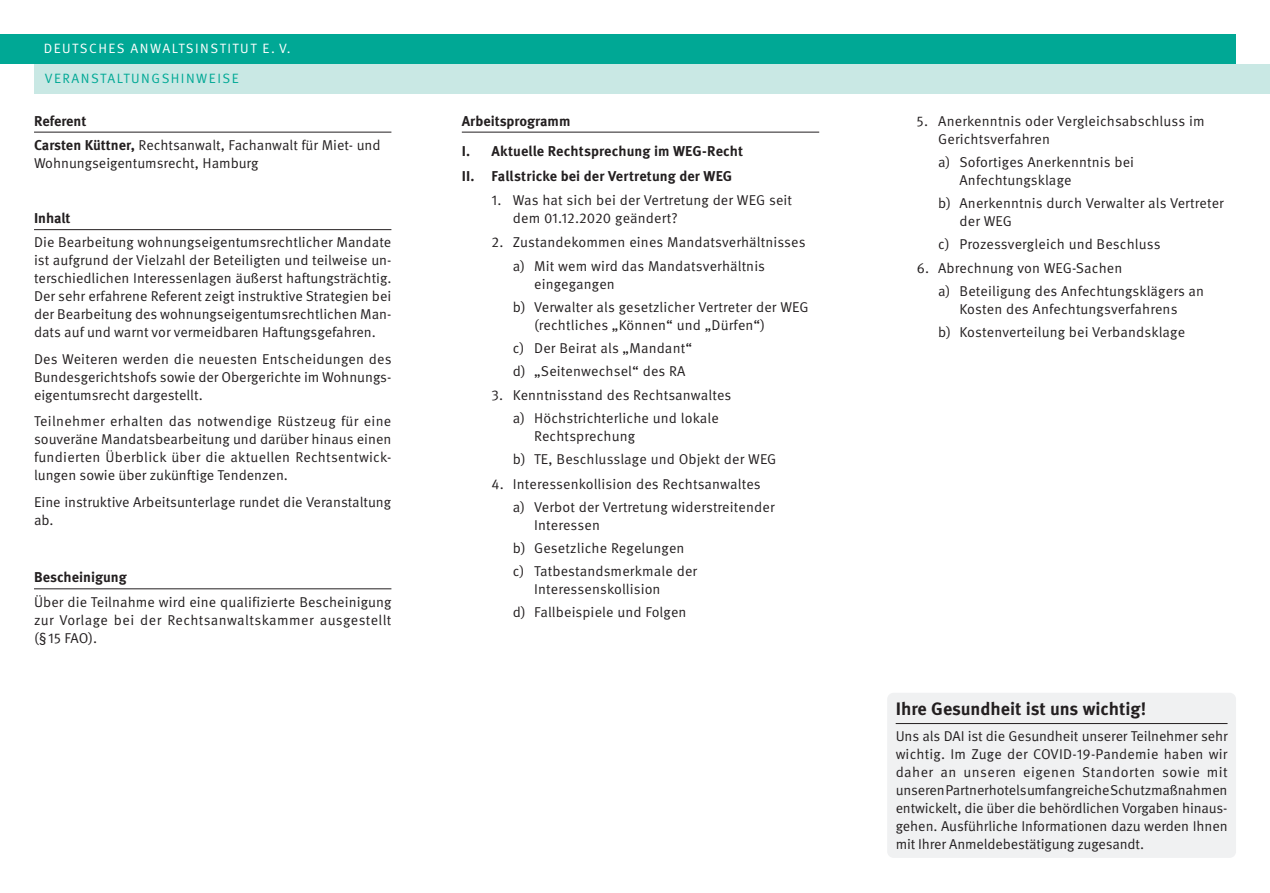
<style>
.page{position:relative;width:1270px;height:893px;background:#fff}
.page>*{position:absolute;margin:0;border:0;box-sizing:border-box;transform-origin:0 0}
.Fließtext_Bold_Linie{font:700 18px "Meta OT";color:#231f20}
.Inhaltstext{font:14.25px/18px "Meta OT Norm";color:#231f20;text-align:justify}
.Arbeitsprogramm_Einz{font:14.25px/18px "Meta OT Norm";letter-spacing:.01em;color:#231f20}
.Fließtext{font:14.25px/18px "Meta OT Norm";color:#231f20}
.Arbeitsprogramm_Über{font:700 14.25px "Meta OT";letter-spacing:.005em;color:#231f20}
.Fließtext_Bold_Linie-2{font:700 14.25px "Meta OT";color:#231f20}
.t1{font:13.5px "Meta OT Norm";letter-spacing:.11em;color:#fff}
.t2{font:13.5px "Meta OT Norm";letter-spacing:.11em;color:#00a895}
.s1{font-family:"Meta OT";font-weight:700}
</style>
<div class="page">
<div style="left:34px;top:64px;width:1235px;height:30px;background:#c9e8e4"></div>
<div style="left:0;top:34px;width:1235px;height:30px;background:#00a895"></div>
<hr style="left:462px;top:132px;width:357px;height:1px;background:#231f20">
<hr style="left:34px;top:132px;width:357px;height:1px;background:#231f20">
<hr style="left:34px;top:229px;width:357px;height:1px;background:#231f20">
<hr style="left:34px;top:589px;width:357px;height:1px;background:#231f20">
<div style="left:887px;top:693px;width:348px;height:165px;background:#f0f1f2;border-radius:6px"></div>
<hr style="left:895px;top:723px;width:332px;height:1px;background:#231f20">
<p class="t1" style="left:44px;top:40px;width:248px">DEUTSCHES ANWALTSINSTITUT E. V.</p>
<p class="t2" style="left:45px;top:70px;width:195px">VERANSTALTUNGSHINWEISE</p>
<p class="Fließtext_Bold_Linie-2" style="left:34px;top:112px;width:54px">Referent</p>
<p class="Fließtext" style="left:34px;top:136px;width:348px"><span class="s1">Carsten Küttner,</span> Rechtsanwalt, Fachanwalt für Miet- und<br>Wohnungseigentumsrecht, Hamburg</p>
<p class="Fließtext_Bold_Linie-2" style="left:34px;top:209px;width:38px">Inhalt</p>
<p class="Inhaltstext" style="left:34px;top:234px;width:359px">Die Bearbeitung wohnungseigentumsrechtlicher Mandate ist aufgrund der Vielzahl der Beteiligten und teilweise un&shy;terschiedlichen Interessenlagen äußerst haftungsträchtig.<br>Der sehr erfahrene Referent zeigt instruktive Strategien bei der Bearbeitung des wohnungseigentumsrechtlichen Man&shy;dats auf und warnt vor vermeidbaren Haftungsgefahren.</p>
<p class="Inhaltstext" style="left:34px;top:350px;width:359px">Des Weiteren werden die neuesten Entscheidungen des Bundesgerichtshofs sowie der Obergerichte im Wohnungs&shy;eigentumsrecht dargestellt.</p>
<p class="Inhaltstext" style="left:34px;top:413px;width:359px">Teilnehmer erhalten das notwendige Rüstzeug für eine souveräne Mandatsbearbeitung und darüber hinaus einen fundierten Überblick über die aktuellen Rechtsentwick&shy;lungen sowie über zukünftige Tendenzen.</p>
<p class="Inhaltstext" style="left:34px;top:493px;width:358px">Eine instruktive Arbeitsunterlage rundet die Veranstaltung ab.</p>
<p class="Fließtext_Bold_Linie-2" style="left:34px;top:568px;width:94px">Bescheinigung</p>
<p class="Inhaltstext" style="left:34px;top:593px;width:359px">Über die Teilnahme wird eine qualifizierte Bescheinigung zur Vorlage bei der Rechtsanwaltskammer ausgestellt (§15 FAO).</p>
<p class="Fließtext_Bold_Linie-2" style="left:462px;top:112px;width:110px">Arbeitsprogramm</p>
<p class="Arbeitsprogramm_Über" style="left:462px;top:142px;width:283px">I. Aktuelle Rechtsprechung im WEG-Recht</p>
<p class="Arbeitsprogramm_Über" style="left:462px;top:167px;width:272px">II. Fallstricke bei der Vertretung der WEG</p>
<p class="Arbeitsprogramm_Einz" style="left:513px;top:191px;width:281px;text-indent:-21px">1. Was hat sich bei der Vertretung der WEG seit dem 01.12.2020 geändert?</p>
<p class="Arbeitsprogramm_Einz" style="left:491px;top:234px;width:315px">2. Zustandekommen eines Mandatsverhältnisses</p>
<p class="Arbeitsprogramm_Einz" style="left:534px;top:257px;width:232px;text-indent:-21px">a) Mit wem wird das Mandatsverhältnis eingegangen</p>
<p class="Arbeitsprogramm_Einz" style="left:534px;top:298px;width:276px;text-indent:-21px">b) Verwalter als gesetzlicher Vertreter der WEG (rechtliches „Können“ und „Dürfen“)</p>
<p class="Arbeitsprogramm_Einz" style="left:513px;top:339px;width:181px">c) Der Beirat als „Mandant“</p>
<p class="Arbeitsprogramm_Einz" style="left:513px;top:362px;width:174px">d) „Seitenwechsel“ des RA</p>
<p class="Arbeitsprogramm_Einz" style="left:491px;top:386px;width:241px">3. Kenntnisstand des Rechtsanwaltes</p>
<p class="Arbeitsprogramm_Einz" style="left:534px;top:410px;width:186px;text-indent:-21px">a) Höchstrichterliche und lokale<br>Rechtsprechung</p>
<p class="Arbeitsprogramm_Einz" style="left:513px;top:451px;width:265px">b) TE, Beschlusslage und Objekt der WEG</p>
<p class="Arbeitsprogramm_Einz" style="left:491px;top:475px;width:270px">4. Interessenkollision des Rechtsanwaltes</p>
<p class="Arbeitsprogramm_Einz" style="left:534px;top:498px;width:242px;text-indent:-21px">a) Verbot der Vertretung widerstreitender<br>Interessen</p>
<p class="Arbeitsprogramm_Einz" style="left:513px;top:539px;width:173px">b) Gesetzliche Regelungen</p>
<p class="Arbeitsprogramm_Einz" style="left:534px;top:562px;width:164px;text-indent:-21px">c) Tatbestandsmerkmale der<br>Interessenskollision</p>
<p class="Arbeitsprogramm_Einz" style="left:513px;top:603px;width:175px">d) Fallbeispiele und Folgen</p>
<p class="Arbeitsprogramm_Einz" style="left:938px;top:112px;width:268px;text-indent:-21px">5. Anerkenntnis oder Vergleichsabschluss im<br>Gerichtsverfahren</p>
<p class="Arbeitsprogramm_Einz" style="left:959px;top:153px;width:176px;text-indent:-21px">a) Sofortiges Anerkenntnis bei<br>Anfechtungsklage</p>
<p class="Arbeitsprogramm_Einz" style="left:959px;top:194px;width:266px;text-indent:-21px">b) Anerkenntnis durch Verwalter als Vertreter der WEG</p>
<p class="Arbeitsprogramm_Einz" style="left:938px;top:235px;width:224px">c) Prozessvergleich und Beschluss</p>
<p class="Arbeitsprogramm_Einz" style="left:916px;top:259px;width:207px">6. Abrechnung von WEG-Sachen</p>
<p class="Arbeitsprogramm_Einz" style="left:938px;top:283px;width:267px;text-align:center">a) Beteiligung des Anfechtungsklägers an<br>Kosten des Anfechtungsverfahrens</p>
<p class="Arbeitsprogramm_Einz" style="left:938px;top:324px;width:248px">b) Kostenverteilung bei Verbandsklage</p>
<p class="Fließtext_Bold_Linie" style="left:895px;top:697px;width:252px">Ihre Gesundheit ist uns wichtig!</p>
<p class="Inhaltstext" style="left:895px;top:728px;width:333px">Uns als DAI ist die Gesundheit unserer Teilnehmer sehr wichtig. Im Zuge der COVID-19-Pandemie haben wir daher an unseren eigenen Standorten sowie mit unseren Partnerhotels umfangreiche Schutzmaßnahmen entwickelt, die über die behördlichen Vorgaben hinaus&shy;gehen. Ausführliche Informationen dazu werden Ihnen mit Ihrer Anmeldebestätigung zugesandt.</p>
</div>
